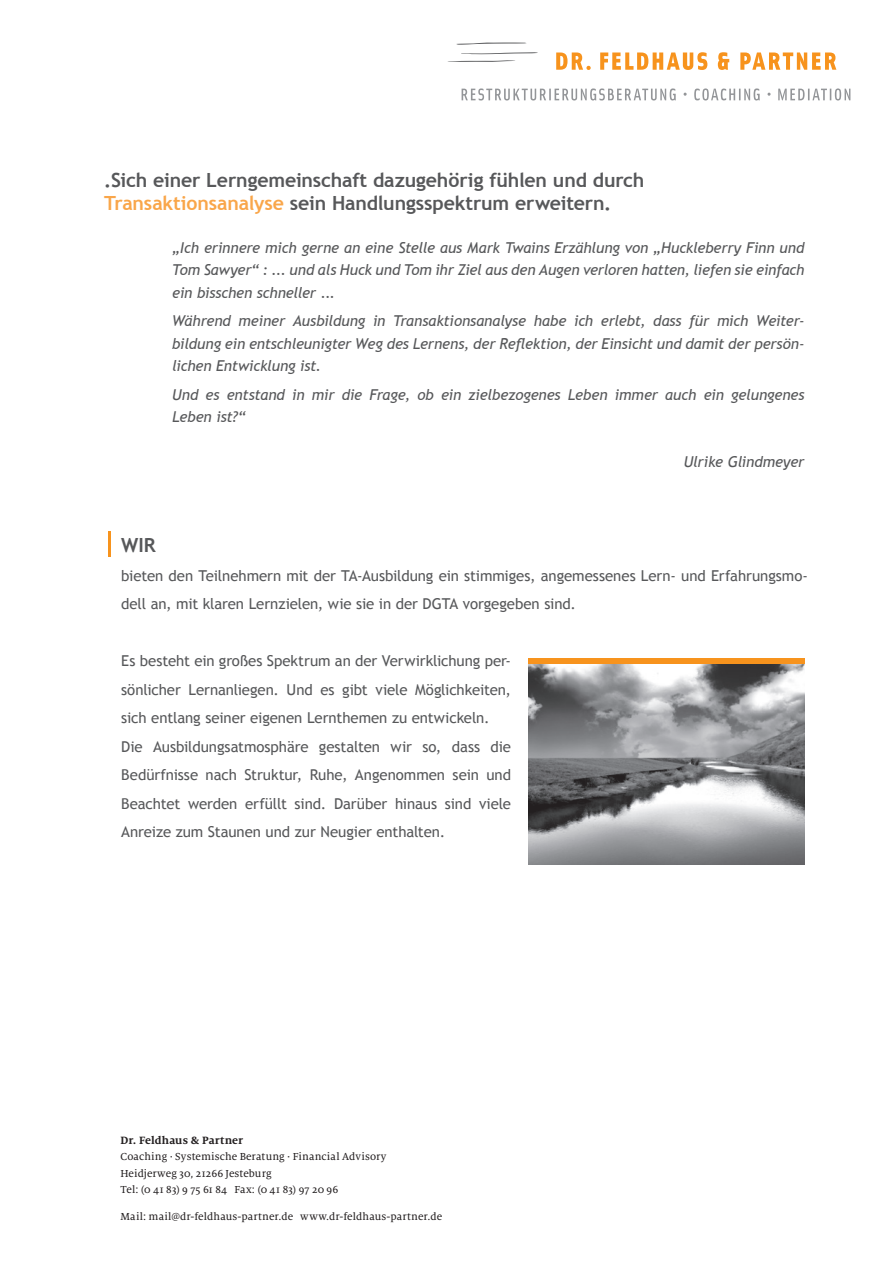
<style>
.page{position:relative;width:893px;height:1263px;background:#fff}
.page>*{position:absolute;margin:0;border:0;box-sizing:border-box;transform-origin:0 0}
.t1{font:700 19.5px/23.4px "Trebuchet MS";letter-spacing:-.01em;color:#57585a}
.t2{font:15px/28.5px "Trebuchet MS";letter-spacing:-.005em;color:#57585a}
.t3{font:italic 15px/22.5px "Trebuchet MS";letter-spacing:-.015em;color:#57585a;text-align:justify}
.t4{font:700 11.7px "Milo Serif Pro";letter-spacing:.005em;color:#231f20}
.t5{font:11.25px/16.5px "Milo Serif Pro Text";letter-spacing:.01em;color:#231f20}
.s1{color:#f9a64a}
</style>
<div class="page">
<svg style="left:456px;top:42px;width:71px;height:3px"></svg>
<svg style="left:461px;top:52px;width:77px;height:2px"></svg>
<svg style="left:447px;top:60px;width:68px;height:2px"></svg>
<svg style="left:556px;top:52px;width:280px;height:18px"></svg>
<svg style="left:462px;top:88px;width:388px;height:13px"></svg>
<hr style="left:108px;top:532px;width:2px;height:25px;background:#f7931d">
<img style="left:528px;top:663px;width:276px;height:201px">
<div style="left:528px;top:658px;width:276px;height:5px;background:#f7931d"></div>
<h1 class="t1" style="left:104px;top:168px;width:542px">.Sich einer Lerngemeinschaft dazugehörig fühlen und durch<br><span class="s1">Transaktionsanalyse</span> sein Handlungsspektrum erweitern.</h1>
<p class="t3" style="left:172px;top:236px;width:634px">„Ich erinnere mich gerne an eine Stelle aus Mark Twains Erzählung von „Huckleberry Finn und Tom Sawyer“ : ... und als Huck und Tom ihr Ziel aus den Augen verloren hatten, liefen sie einfach ein bisschen schneller ...</p>
<p class="t3" style="left:172px;top:310px;width:634px">Während meiner Ausbildung in Transaktionsanalyse habe ich erlebt, dass für mich Weiter&shy;bildung ein entschleunigter Weg des Lernens, der Reflektion, der Einsicht und damit der persön&shy;lichen Entwicklung ist.</p>
<p class="t3" style="left:172px;top:383px;width:634px">Und es entstand in mir die Frage, ob ein zielbezogenes Leben immer auch ein gelungenes<br>Leben ist?“</p>
<p class="t3" style="left:684px;top:451px;width:122px">Ulrike Glindmeyer</p>
<h1 class="t1" style="left:121px;top:534px;width:36px">WIR</h1>
<p class="t2" style="left:121px;top:561px;width:688px">bieten den Teilnehmern mit der TA-Ausbildung ein stimmiges, angemessenes Lern- und Erfahrungsmo&shy;dell an, mit klaren Lernzielen, wie sie in der DGTA vorgegeben sind.</p>
<p class="t2" style="left:121px;top:647px;width:391px">Es besteht ein großes Spektrum an der Verwirklichung per&shy;sönlicher Lernanliegen. Und es gibt viele Möglichkeiten, sich entlang seiner eigenen Lernthemen zu entwickeln.<br>Die Ausbildungsatmosphäre gestalten wir so, dass die Bedürfnisse nach Struktur, Ruhe, Angenommen sein und Beachtet werden erfüllt sind. Darüber hinaus sind viele Anreize zum Staunen und zur Neugier enthalten.</p>
<p class="t4" style="left:120px;top:1133px;width:124px">Dr. Feldhaus &amp; Partner</p>
<p class="t5" style="left:120px;top:1149px;width:267px">Coaching · Systemische Beratung · Financial Advisory<br>Heidjerweg 30, 21266 Jesteburg<br>Tel: (0 41 83) 9 75 61 84 Fax: (0 41 83) 97 20 96</p>
<p class="t5" style="left:120px;top:1209px;width:323px">Mail: mail@dr-feldhaus-partner.de www.dr-feldhaus-partner.de</p>
</div>
